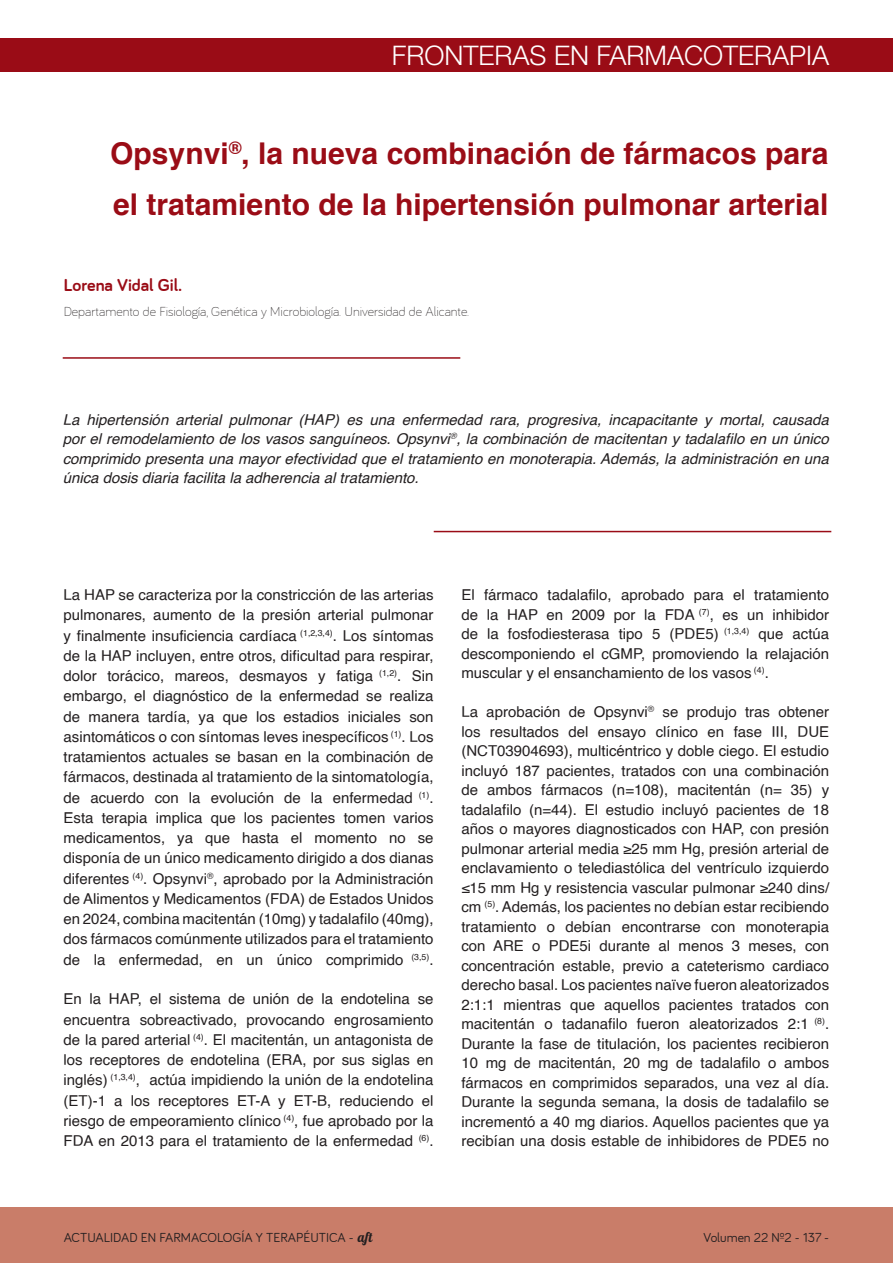
<style>
.page{position:relative;width:893px;height:1263px;background:#fff}
.page>*{position:absolute;margin:0;border:0;box-sizing:border-box;transform-origin:0 0}
.TÍTULO{font:700 30px "Helvetica";color:#9a0c16}
.ENCABEZADOS_1{font:300 27px "Helvetica Neue";color:#fff}
.t1{font:700 18px "Bariol";color:#9a0c16}
.PÁRRAFO{font:15px/19.5px "Helvetica";color:#231f20;text-align:justify}
.PÁRRAFO-2{font:italic 15px/19.5px "Helvetica";color:#231f20;text-align:justify}
.t2{font:300 13.5px "Bariol";color:#231f20}
.NUMERACIÓN{font:13.5px "Bariol";color:#231f20}
.s1{font-family:"Lobster 1.4"}
</style>
<div class="page">
<div style="left:0;top:1208px;width:893px;height:55px;background:#c97d69"></div>
<div style="left:0;top:38px;width:893px;height:33px;background:#9a0c16"></div>
<hr style="left:63px;top:357px;width:397px;height:2px;background:#9a0c16">
<hr style="left:434px;top:531px;width:397px;height:1px;background:#9a0c16">
<p class="ENCABEZADOS_1" style="left:392px;top:39px;width:439px">FRONTERAS EN FARMACOTERAPIA</p>
<p class="TÍTULO" style="left:110px;top:129px;width:720px">Opsynvi<sup>®</sup>, la nueva combinación de fármacos para</p>
<p class="TÍTULO" style="left:113px;top:181px;width:717px">el tratamiento de la hipertensión pulmonar arterial</p>
<p class="t1" style="left:64px;top:274px;width:120px">Lorena Vidal Gil.</p>
<p class="t2" style="left:64px;top:303px;width:407px">Departamento de Fisiología, Genética y Microbiología. Universidad de Alicante.</p>
<p class="PÁRRAFO-2" style="left:63px;top:410px;width:768px">La hipertensión arterial pulmonar (HAP) es una enfermedad rara, progresiva, incapacitante y mortal, causada por el remodelamiento de los vasos sanguíneos. Opsynvi<sup>®</sup>, la combinación de macitentan y tadalafilo en un único comprimido presenta una mayor efectividad que el tratamiento en monoterapia. Además, la administración en una única dosis diaria facilita la adherencia al tratamiento.</p>
<p class="PÁRRAFO" style="left:64px;top:585px;width:371px;line-height:20.2px">La HAP se caracteriza por la constricción de las arterias pulmonares, aumento de la presión arterial pulmonar y finalmente insuficiencia cardíaca <sup>(1,2,3,4)</sup>. Los síntomas de la HAP incluyen, entre otros, dificultad para respirar, dolor torácico, mareos, desmayos y fatiga <sup>(1,2)</sup>. Sin embargo, el diagnóstico de la enfermedad se realiza de manera tardía, ya que los estadios iniciales son asintomáticos o con síntomas leves inespecíficos <sup>(1)</sup>. Los tratamientos actuales se basan en la combinación de fármacos, destinada al tratamiento de la sintomatología, de acuerdo con la evolución de la enfermedad <sup>(1)</sup>.<br>Esta terapia implica que los pacientes tomen varios medicamentos, ya que hasta el momento no se disponía de un único medicamento dirigido a dos dianas diferentes <sup>(4)</sup>. Opsynvi<sup>®</sup>, aprobado por la Administración de Alimentos y Medicamentos (FDA) de Estados Unidos en 2024, combina macitentán (10mg) y tadalafilo (40mg), dos fármacos comúnmente utilizados para el tratamiento de la enfermedad, en un único comprimido <sup>(3,5)</sup>.</p>
<p class="PÁRRAFO" style="left:64px;top:989px;width:371px;line-height:20.2px">En la HAP, el sistema de unión de la endotelina se encuentra sobreactivado, provocando engrosamiento de la pared arterial <sup>(4)</sup>. El macitentán, un antagonista de los receptores de endotelina (ERA, por sus siglas en inglés) <sup>(1,3,4)</sup>, actúa impidiendo la unión de la endotelina (ET)-1 a los receptores ET-A y ET-B, reduciendo el riesgo de empeoramiento clínico <sup>(4)</sup>, fue aprobado por la FDA en 2013 para el tratamiento de la enfermedad <sup>(6)</sup>.</p>
<p class="PÁRRAFO" style="left:461px;top:585px;width:369px">El fármaco tadalafilo, aprobado para el tratamiento de la HAP en 2009 por la FDA <sup>(7)</sup>, es un inhibidor de la fosfodiesterasa tipo 5 (PDE5) <sup>(1,3,4)</sup> que actúa descomponiendo el cGMP, promoviendo la relajación muscular y el ensanchamiento de los vasos <sup>(4)</sup>.</p>
<p class="PÁRRAFO" style="left:461px;top:702px;width:369px">La aprobación de Opsynvi<sup>®</sup> se produjo tras obtener los resultados del ensayo clínico en fase III, DUE (NCT03904693), multicéntrico y doble ciego. El estudio incluyó 187 pacientes, tratados con una combinación de ambos fármacos (n=108), macitentán (n= 35) y tadalafilo (n=44). El estudio incluyó pacientes de 18 años o mayores diagnosticados con HAP, con presión pulmonar arterial media ≥25 mm Hg, presión arterial de enclavamiento o telediastólica del ventrículo izquierdo ≤15 mm Hg y resistencia vascular pulmonar ≥240 dins/ cm <sup>(5)</sup>. Además, los pacientes no debían estar recibiendo tratamiento o debían encontrarse con monoterapia con ARE o PDE5i durante al menos 3 meses, con concentración estable, previo a cateterismo cardiaco derecho basal. Los pacientes naïve fueron aleatorizados 2:1:1 mientras que aquellos pacientes tratados con macitentán o tadanafilo fueron aleatorizados 2:1 <sup>(8)</sup>.<br>Durante la fase de titulación, los pacientes recibieron 10 mg de macitentán, 20 mg de tadalafilo o ambos fármacos en comprimidos separados, una vez al día.<br>Durante la segunda semana, la dosis de tadalafilo se incrementó a 40 mg diarios. Aquellos pacientes que ya recibían una dosis estable de inhibidores de PDE5 no</p>
<p class="NUMERACIÓN" style="left:64px;top:1229px;width:310px">ACTUALIDAD EN FARMACOLOGÍA Y TERAPÉUTICA - <span class="s1">aft</span></p>
<p class="NUMERACIÓN" style="left:704px;top:1230px;width:127px">Volumen 22 Nº2 - 137 -</p>
</div>
